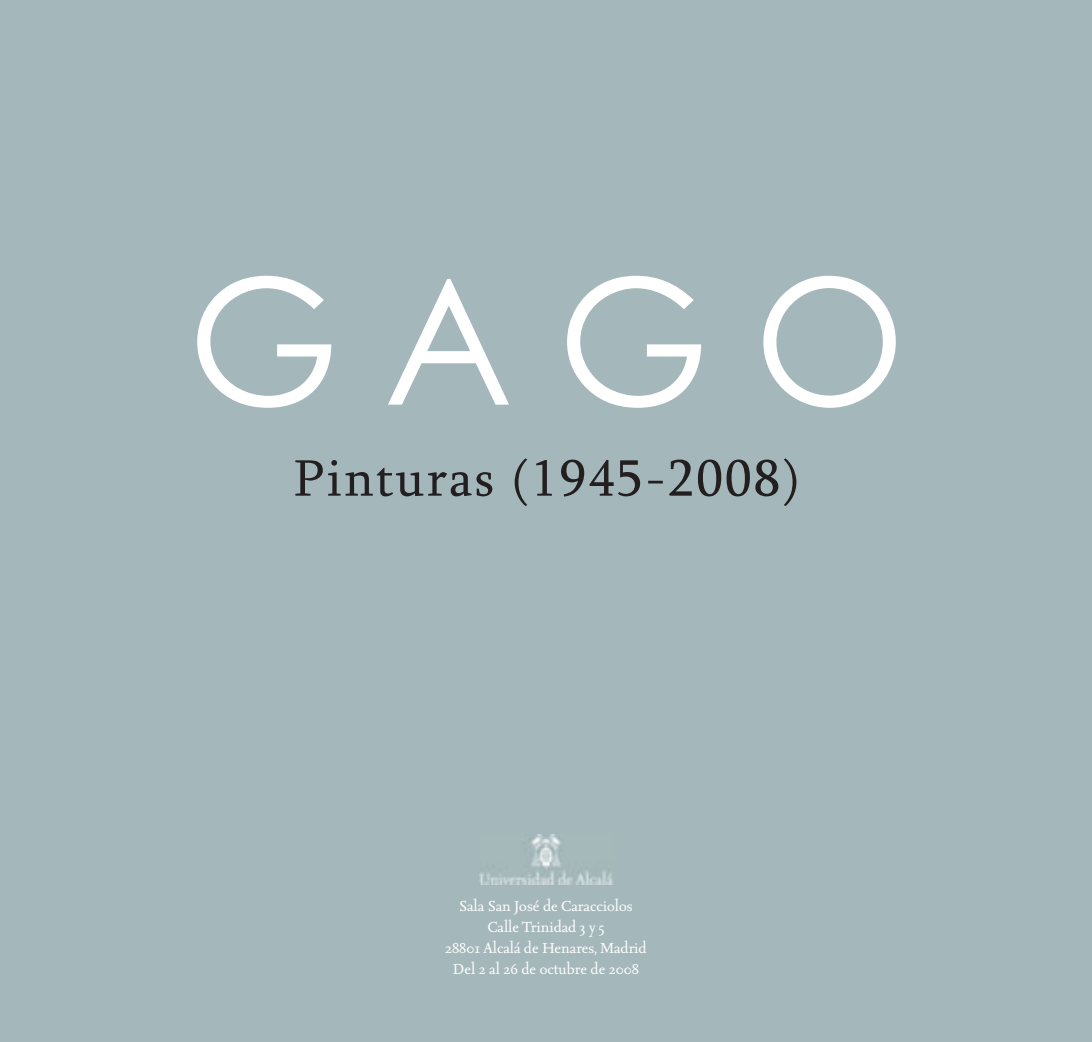
<style>
.page{position:relative;width:1092px;height:1042px;background:#fff}
.page>*{position:absolute;margin:0;border:0;box-sizing:border-box;transform-origin:0 0}
.t1{font:175px "Century Gothic";color:#fff}
.t2{font:52.5px "Sylfaen";letter-spacing:.045em;color:#231f20}
.t3{font:17.5px/21px "Seria";color:#fff;text-align:center}
</style>
<div class="page">
<div style="left:0;top:0;width:1091px;height:1042px;background:#a4b7ba"></div>
<img style="left:479px;top:835px;width:133px;height:49px">
<h1 class="t1" style="left:187px;top:276px;width:720px">GAGO</h1>
<h2 class="t2" style="left:293px;top:459px;width:507px">Pinturas (1945-2008)</h2>
<p class="t3" style="left:445px;top:894px;width:203px">Sala San José de Caracciolos<br>Calle Trinidad 3 y 5<br>28801 Alcalá de Henares, Madrid<br>Del 2 al 26 de octubre de 2008</p>
</div>
